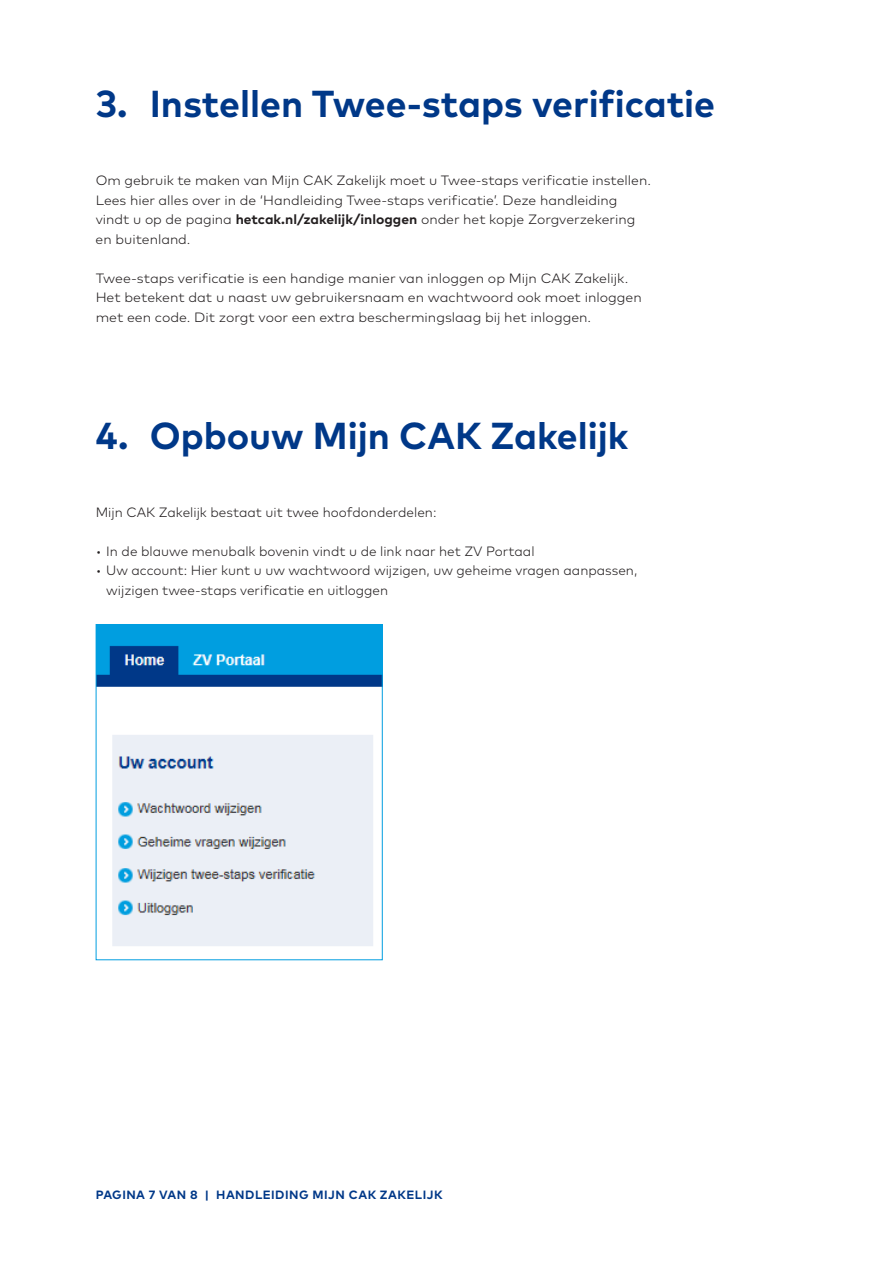
<style>
.page{position:relative;width:893px;height:1263px;background:#fff}
.page>*{position:absolute;margin:0;border:0;box-sizing:border-box;transform-origin:0 0}
._01___KOP_donkerblau{font:700 37.5px "Mark Pro";color:#003888}
._12_-_opsomming_bull{font:300 13.5px/19.5px "Mark Pro";color:#231f20}
._12_-_opsomming_bull-2{font:300 13.5px/19.5px "Mark Pro";color:#231f20;scale:1.04 1}
.t1{font:700 12px "Mark Pro";letter-spacing:.04em;color:#003888}
.s1{font-weight:700}
</style>
<div class="page">
<img style="left:98px;top:626px;width:283px;height:320px">
<div style="left:96px;top:624px;width:287px;height:336px;border:1px solid #009ee0"></div>
<p class="_01___KOP_donkerblau" style="left:96px;top:75px;width:621px">3. Instellen Twee-staps verificatie</p>
<p class="_12_-_opsomming_bull" style="left:96px;top:170px;width:557px">Om gebruik te maken van Mijn CAK Zakelijk moet u Twee-staps verificatie instellen.<br>Lees hier alles over in de ‘Handleiding Twee-staps verificatie’. Deze handleiding vindt u op de pagina <span class="s1">hetcak.nl/zakelijk/inloggen</span> onder het kopje Zorgverzekering en buitenland.</p>
<p class="_12_-_opsomming_bull-2" style="left:96px;top:267px;width:527px">Twee-staps verificatie is een handige manier van inloggen op Mijn CAK Zakelijk.<br>Het betekent dat u naast uw gebruikersnaam en wachtwoord ook moet inloggen met een code. Dit zorgt voor een extra beschermingslaag bij het inloggen.</p>
<p class="_01___KOP_donkerblau" style="left:96px;top:407px;width:534px">4. Opbouw Mijn CAK Zakelijk</p>
<p class="_12_-_opsomming_bull" style="left:96px;top:501px;width:342px">Mijn CAK Zakelijk bestaat uit twee hoofdonderdelen:</p>
<p class="_12_-_opsomming_bull" style="left:96px;top:540px;width:440px">• In de blauwe menubalk bovenin vindt u de link naar het ZV Portaal</p>
<p class="_12_-_opsomming_bull" style="left:106px;top:560px;width:532px;text-indent:-11px">• Uw account: Hier kunt u uw wachtwoord wijzigen, uw geheime vragen aanpassen, wijzigen twee-staps verificatie en uitloggen</p>
<p class="t1" style="left:96px;top:1186px;width:348px">PAGINA 7 VAN 8 | HANDLEIDING MIJN CAK ZAKELIJK</p>
</div>
